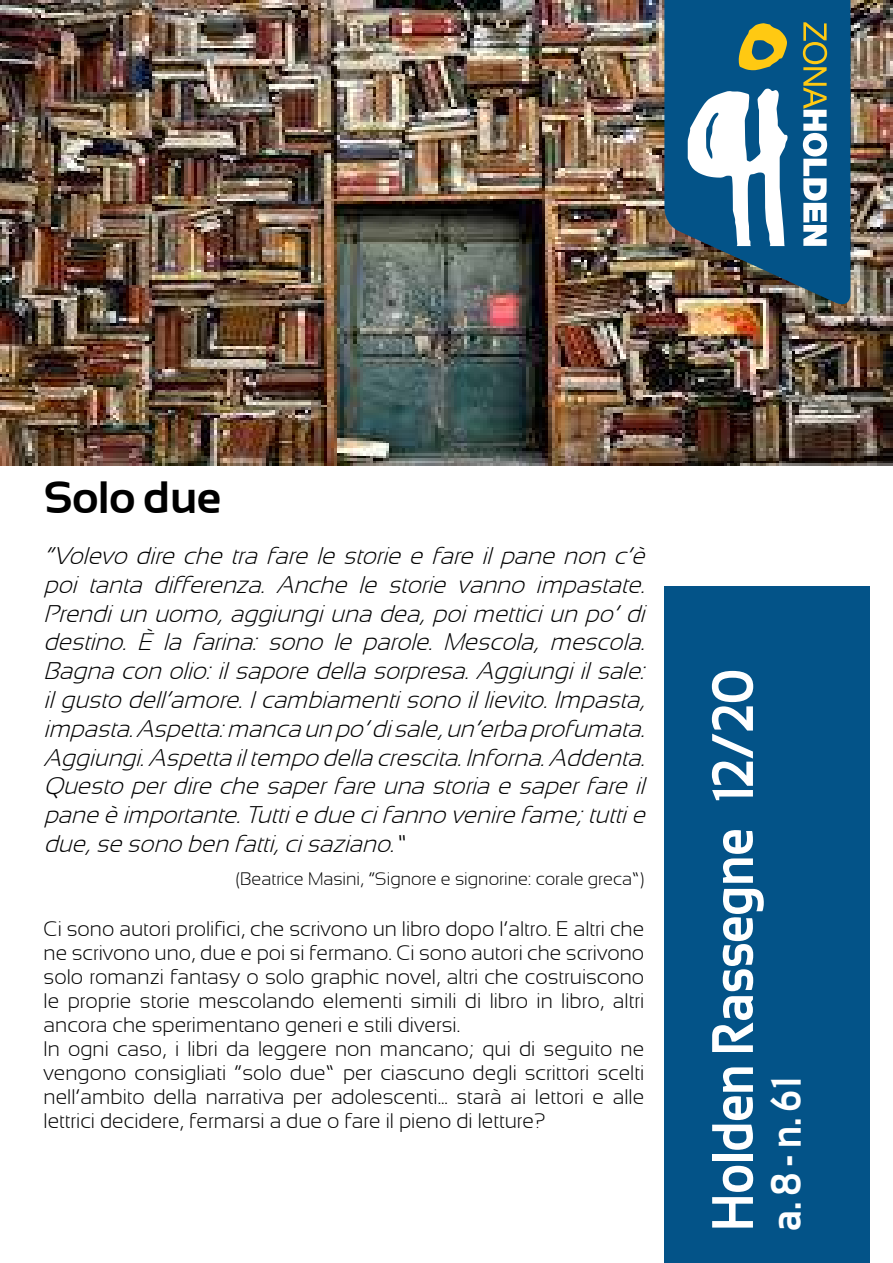
<style>
.page{position:relative;width:893px;height:1263px;background:#fff}
.page>*{position:absolute;margin:0;border:0;box-sizing:border-box;transform-origin:0 0}
.t1{font:700 58.35px "Sansation";color:#fff;scale:.86 1}
.t2{font:700 45px "Sansation";color:#000}
.t3{font:700 42.45px "Sansation";color:#fff;scale:.86 1}
.t4{font:italic 300 24px/28.8px "Sansation";color:#000;text-align:justify}
.t5{font:300 21px/24px "Sansation";color:#000}
.t6{font:300 18px "Sansation";color:#000}
</style>
<div class="page">
<img style="left:0;top:0;width:893px;height:466px">
<div style="left:664px;top:587px;width:206px;height:676px;background:#035388"></div>
<img style="left:664px;top:0;width:186px;height:309px">
<svg style="left:688px;top:88px;width:100px;height:158px"></svg>
<svg style="left:739px;top:23px;width:48px;height:47px;background:#979842"></svg>
<svg style="left:803px;top:22px;width:24px;height:224px"></svg>
<h2 class="t2" style="left:44px;top:472px;width:179px">Solo due</h2>
<p class="t4" style="left:44px;top:541px;width:610px">“Volevo dire che tra fare le storie e fare il pane non c’è poi tanta differenza. Anche le storie vanno impastate.<br>Prendiun uomo,aggiungiuna dea,poimetticiun po’di destino. È la farina: sono le parole. Mescola, mescola.<br>Bagna con olio:ilsaporedella sorpresa.Aggiungiilsale: ilgusto dell’amore.Icambiamentisono illievito.Impasta, impasta.Aspetta:manca un po’disale,un’erba profumata.<br>Aggiungi.Aspetta iltempo della crescita.Inforna.Addenta.<br>Questo perdirechesaperfareuna storia esaperfareil paneèimportante.Tuttieduecifanno venirefame;tuttie due,sesono ben fatti,cisaziano.”</p>
<p class="t6" style="left:236px;top:869px;width:410px">(Beatrice Masini, “Signore e signorine: corale greca”)</p>
<p class="t5" style="left:44px;top:917px;width:602px">Ci sono autori prolifici, che scrivono un libro dopo l’altro. E altri che ne scrivono uno, due e poi si fermano. Ci sono autori che scrivono solo romanzi fantasy o solo graphic novel, altri che costruiscono le proprie storie mescolando elementi simili di libro in libro, altri ancora che sperimentano generi e stili diversi.<br>In ogni caso, i libri da leggere non mancano; qui di seguito ne vengono consigliati “solo due” per ciascuno degli scrittori scelti nell’ambito della narrativa per adolescenti... starà ai lettori e alle lettrici decidere, fermarsi a due o fare il pieno di letture?</p>
<h1 class="t1" style="left:699px;top:1231px;width:654px;rotate:-90deg">Holden Rassegne 12/20</h1>
<h3 class="t3" style="left:762px;top:1231px;width:179px;rotate:-90deg">a. 8 - n. 61</h3>
</div>
